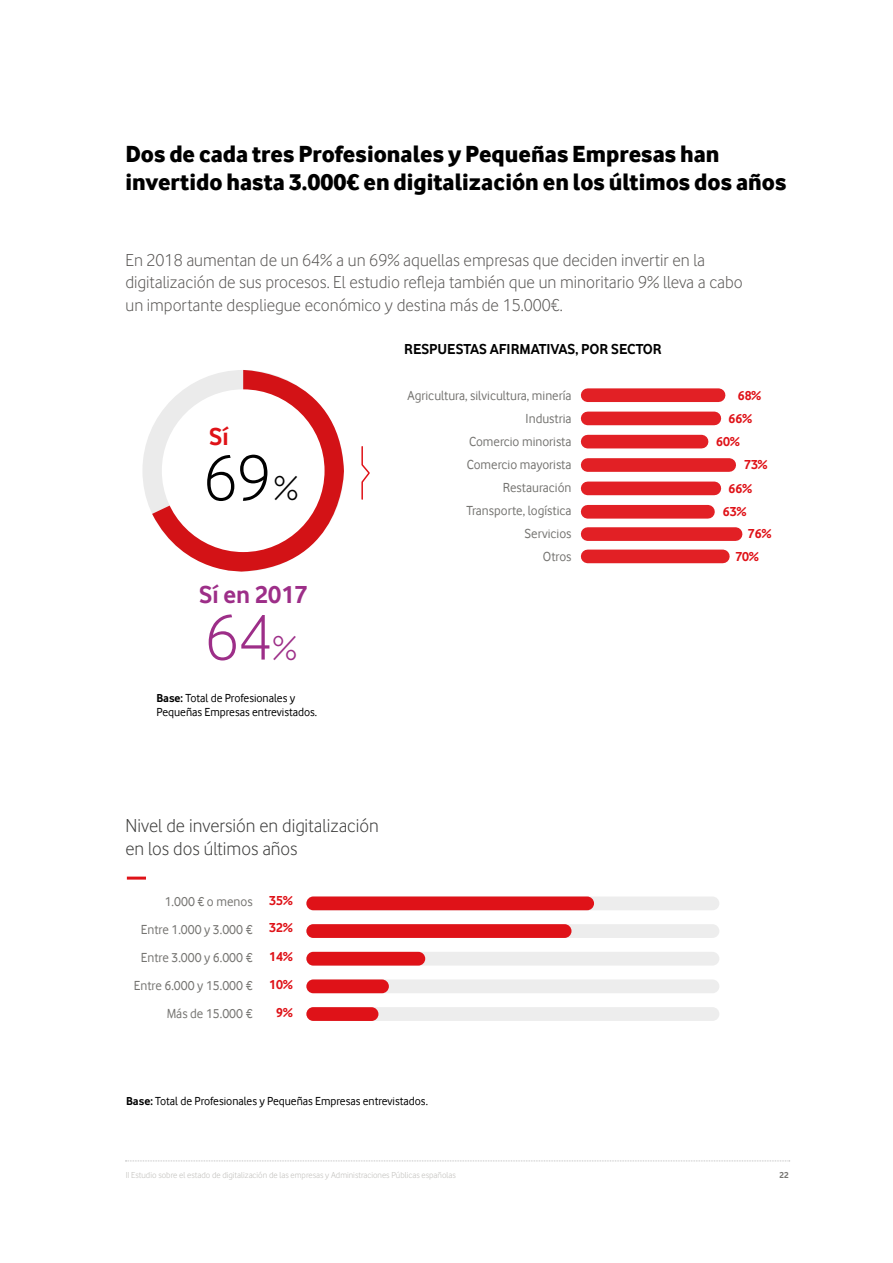
<style>
.page{position:relative;width:893px;height:1263px;background:#fff}
.page>*{position:absolute;margin:0;border:0;box-sizing:border-box;transform-origin:0 0}
.t1{font:67.5px "Vodafone Lt";color:#000}
.t2{font:67.5px "Vodafone Lt";color:#9d2e88}
.t3{font:700 25.5px "Vodafone Rg";color:#9d2e88}
.t4{font:700 25.5px "Vodafone Rg";color:#df1218}
.t5{font:24px/28.8px "Vodafone Ex B";color:#000}
.t6{font:19.5px/23.4px "Vodafone Lt";color:#3c3c3b}
.t7{font:18px/22.5px "Vodafone Lt";color:#5a5856}
.t8{font:700 15px "Vodafone Rg";color:#000}
.t9{font:13.5px/23px "Vodafone Rg";color:#757471;text-align:right}
.t10{font:700 13.5px/28.3px "Vodafone Rg";color:#df1218}
.t11{font:12px/13.5px "Vodafone Rg";color:#000}
.t12{font:9px "Vodafone Lt";color:#bdbcb8}
.t13{font:700 9px "Vodafone Rg";color:#757471}
.s1{font-size:36px}
.s2{font-weight:700}
</style>
<div class="page">
<svg style="left:125px;top:1160px;width:665px;height:1px"></svg>
<div style="left:306px;top:896px;width:413px;height:14px;background:#ededed;border-radius:7px"></div>
<div style="left:306px;top:896px;width:288px;height:14px;background:#df1218;border-radius:7px"></div>
<div style="left:306px;top:924px;width:413px;height:14px;background:#ededed;border-radius:7px"></div>
<div style="left:306px;top:924px;width:265px;height:14px;background:#df1218;border-radius:7px"></div>
<div style="left:306px;top:952px;width:413px;height:13px;background:#ededed;border-radius:7px"></div>
<div style="left:306px;top:952px;width:119px;height:13px;background:#df1218;border-radius:7px"></div>
<div style="left:306px;top:979px;width:413px;height:14px;background:#ededed;border-radius:7px"></div>
<div style="left:306px;top:979px;width:83px;height:14px;background:#df1218;border-radius:7px"></div>
<div style="left:306px;top:1007px;width:413px;height:14px;background:#ededed;border-radius:7px"></div>
<div style="left:306px;top:1007px;width:72px;height:14px;background:#df1218;border-radius:7px"></div>
<hr style="left:127px;top:876px;width:19px;height:3px;background:#df1218">
<svg style="left:152px;top:370px;width:192px;height:202px"></svg>
<div style="left:162px;top:389px;width:163px;height:163px;background:#fff;border-radius:50%"></div>
<svg style="left:361px;top:446px;width:9px;height:54px"></svg>
<div style="left:588px;top:388px;width:131px;height:14px;background:#e22025"></div>
<div style="left:588px;top:412px;width:126px;height:13px;background:#e22025"></div>
<div style="left:588px;top:435px;width:114px;height:13px;background:#e22025"></div>
<div style="left:588px;top:458px;width:141px;height:14px;background:#e22025"></div>
<div style="left:588px;top:482px;width:126px;height:13px;background:#e22025"></div>
<div style="left:588px;top:505px;width:120px;height:14px;background:#e22025"></div>
<div style="left:588px;top:527px;width:148px;height:14px;background:#e22025"></div>
<div style="left:588px;top:550px;width:135px;height:13px;background:#e22025"></div>
<h3 class="t5" style="left:125px;top:138px;width:663px">Dos de cada tres Profesionales y Pequeñas Empresas han invertido hasta 3.000€ en digitalización en los últimos dos años</h3>
<h3 class="t7" style="left:125px;top:248px;width:619px">En 2018 aumentan de un 64% a un 69% aquellas empresas que deciden invertir en la digitalización de sus procesos. El estudio refleja también que un minoritario 9% lleva a cabo un importante despliegue económico y destina más de 15.000€.</h3>
<h2 class="t4" style="left:209px;top:422px;width:21px">Sí</h2>
<h1 class="t1" style="left:203px;top:439px;width:96px">69<span class="s1">%</span></h1>
<h2 class="t3" style="left:199px;top:579px;width:110px">Sí en 2017</h2>
<h1 class="t2" style="left:205px;top:599px;width:94px">64<span class="s1">%</span></h1>
<p class="t11" style="left:156px;top:691px;width:162px"><span class="s2">Base:</span> Total de Profesionales y<br>Pequeñas Empresas entrevistados.</p>
<p class="t8" style="left:404px;top:341px;width:259px">RESPUESTAS AFIRMATIVAS, POR SECTOR</p>
<p class="t9" style="left:407px;top:384px;width:166px">Agricultura, silvicultura, minería<br>Industria<br>Comercio minorista<br>Comercio mayorista<br>Restauración<br>Transporte, logística<br>Servicios<br>Otros</p>
<h3 class="t6" style="left:125px;top:814px;width:255px">Nivel de inversión en digitalización en los dos últimos años</h3>
<p class="t9" style="left:134px;top:887px;width:120px;line-height:28px">1.000 € o menos<br>Entre 1.000 y 3.000 €<br>Entre 3.000 y 6.000 €<br>Entre 6.000 y 15.000 €<br>Más de 15.000 €</p>
<p class="t10" style="left:269px;top:887px;width:25px;line-height:27px">35%<br>32%</p>
<p class="t10" style="left:269px;top:942px;width:25px;text-align:center">14%<br>10%<br>9%</p>
<p class="t11" style="left:126px;top:1094px;width:303px"><span class="s2">Base:</span> Total de Profesionales y Pequeñas Empresas entrevistados.</p>
<p class="t10" style="left:738px;top:381px;width:25px">68%</p>
<p class="t10" style="left:729px;top:404px;width:25px">66%</p>
<p class="t10" style="left:716px;top:427px;width:25px">60%</p>
<p class="t10" style="left:744px;top:450px;width:25px">73%</p>
<p class="t10" style="left:729px;top:474px;width:25px">66%</p>
<p class="t10" style="left:723px;top:497px;width:25px">63%</p>
<p class="t10" style="left:748px;top:520px;width:25px">76%</p>
<p class="t10" style="left:735px;top:542px;width:25px">70%</p>
<p class="t12" style="left:126px;top:1170px;width:332px">II Estudio sobre el estado de digitalización de las empresas y Administraciones Públicas españolas</p>
<p class="t13" style="left:780px;top:1170px;width:11px">22</p>
</div>
